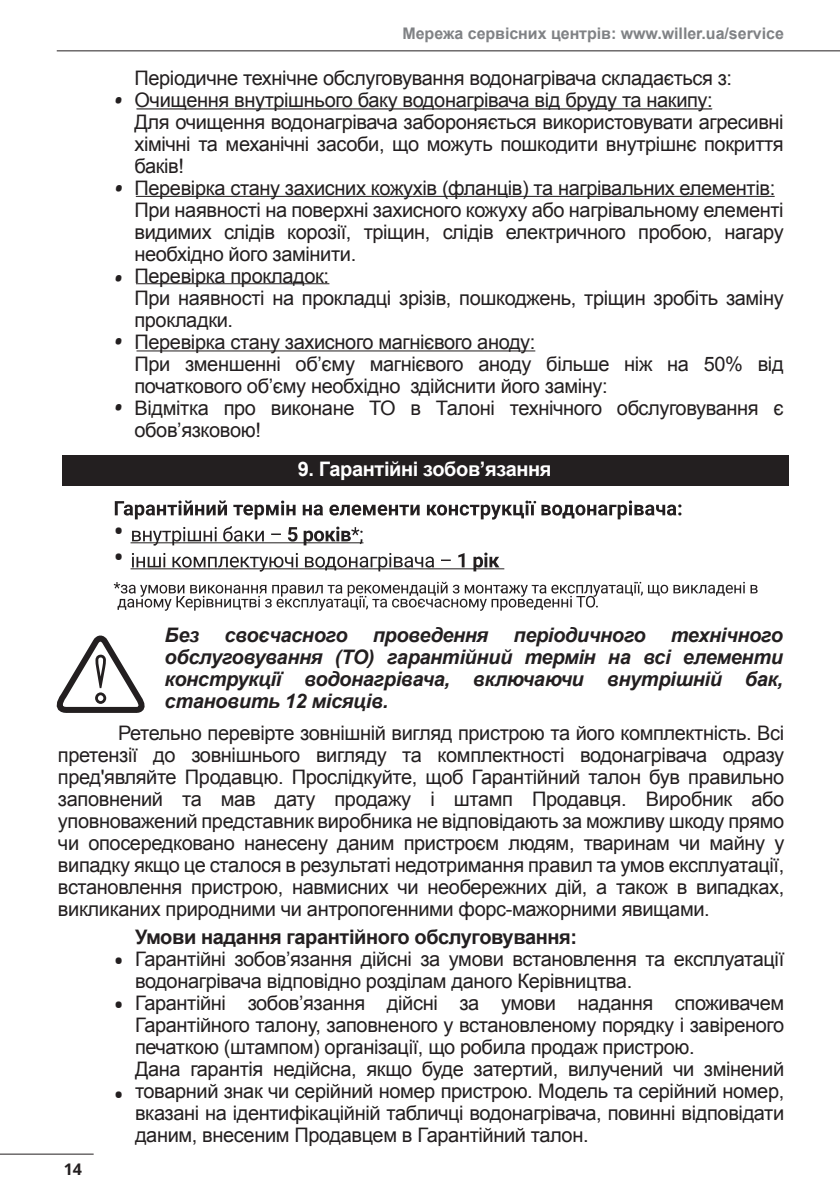
<style>
.page{position:relative;width:840px;height:1191px;background:#fff}
.page>*{position:absolute;margin:0;border:0;box-sizing:border-box;transform-origin:0 0}
.t1{font:italic 28px "Roboto";color:#231f20}
.t2{font:28px/26px "Open Sans";color:#231f20}
.t3{font:20px/22px "Arial";letter-spacing:-.02em;color:#231f20}
.t4{font:italic 700 20px/22px "Arial";letter-spacing:-.02em;color:#231f20;text-align:justify}
.t5{font:700 20px "Arial";letter-spacing:-.02em;color:#231f20}
.t6{font:700 20px "Arial";letter-spacing:-.02em;color:#fff}
.t7{font:700 16px "Arial";letter-spacing:-.005em;color:#808285}
.t8{font:700 16px "Open Sans";color:#231f20}
</style>
<div class="page">
<hr style="left:0;top:1153px;width:94px;height:1px;background:#231f20">
<hr style="left:130px;top:542px;width:233px;height:1px;background:#231f20">
<hr style="left:130px;top:568px;width:374px;height:1px;background:#231f20">
<hr style="left:136px;top:350px;width:399px;height:1px;background:#231f20">
<hr style="left:136px;top:283px;width:193px;height:1px;background:#231f20">
<hr style="left:136px;top:196px;width:638px;height:1px;background:#231f20">
<hr style="left:136px;top:108px;width:575px;height:1px;background:#231f20">
<svg style="left:115px;top:500px;width:566px;height:19px"></svg>
<svg style="left:132px;top:526px;width:149px;height:19px"></svg>
<svg style="left:288px;top:526px;width:74px;height:19px"></svg>
<svg style="left:132px;top:553px;width:318px;height:18px"></svg>
<svg style="left:458px;top:552px;width:41px;height:19px"></svg>
<svg style="left:114px;top:582px;width:643px;height:29px"></svg>
<svg style="left:56px;top:635px;width:89px;height:78px"></svg>
<hr style="left:57px;top:50px;width:782px;height:1px;background:#231f20">
<div style="left:62px;top:455px;width:725px;height:30px;background:#231f20"></div>
<h1 class="t1" style="left:113px;top:82px;width:11px">•</h1>
<h1 class="t1" style="left:114px;top:170px;width:11px">•</h1>
<h1 class="t1" style="left:113px;top:259px;width:11px">•</h1>
<h1 class="t1" style="left:113px;top:323px;width:11px">•</h1>
<h1 class="t1" style="left:113px;top:389px;width:11px">•</h1>
<p class="t7" style="left:402px;top:22px;width:382px">Мережа сервісних центрів: www.willer.ua/service</p>
<p class="t3" style="left:134px;top:67px;width:650px">Періодичне технічне обслуговування водонагрівача складається з:<br>Очищення внутрішнього баку водонагрівача від бруду та накипу:<br>Для очищення водонагрівача забороняється використовувати агресивні хімічні та механічні засоби, що можуть пошкодити внутрішнє покриття баків!<br>Перевірка стану захисних кожухів (фланців) та нагрівальних елементів:<br>При наявності на поверхні захисного кожуху або нагрівальному елементі видимих слідів корозії, тріщин, слідів електричного пробою, нагару необхідно його замінити.<br>Перевірка прокладок:<br>При наявності на прокладці зрізів, пошкоджень, тріщин зробіть заміну прокладки.<br>Перевірка стану захисного магнієвого аноду:<br>При зменшенні об’єму магнієвого аноду більше ніж на 50% від початкового об’єму необхідно здійснити його заміну:<br>Відмітка про виконане ТО в Талоні технічного обслуговування є обов’язковою!</p>
<p class="t6" style="left:297px;top:455px;width:255px">9. Гарантійні зобов’язання</p>
<h1 class="t2" style="left:113px;top:517px;width:12px">• •</h1>
<p class="t4" style="left:164px;top:625px;width:36px">Без</p>
<p class="t4" style="left:224px;top:625px;width:124px">своєчасного</p>
<p class="t4" style="left:372px;top:625px;width:117px">проведення</p>
<p class="t4" style="left:513px;top:625px;width:134px">періодичного</p>
<p class="t4" style="left:164px;top:625px;width:619px;text-indent:506px">технічного обслуговування (ТО) гарантійний термін на всі елементи конструкції водонагрівача, включаючи внутрішній бак, становить 12 місяців.</p>
<p class="t3" style="left:58px;top:722px;width:727px;text-align:justify;text-indent:60px">Ретельно перевірте зовнішній вигляд пристрою та його комплектність. Всі претензії до зовнішнього вигляду та комплектності водонагрівача одразу пред'являйте Продавцю. Прослідкуйте, щоб Гарантійний талон був правильно заповнений та мав дату продажу і штамп Продавця. Виробник або уповноважений представник виробника не відповідають за можливу шкоду прямо чи опосередковано нанесену даним пристроєм людям, тваринам чи майну у випадку якщо це сталося в результаті недотримання правил та умов експлуатації, встановлення пристрою, навмисних чи необережних дій, а також в випадках, викликаних природними чи антропогенними форс-мажорними явищами.</p>
<p class="t8" style="left:64px;top:1157px;width:20px">14</p>
<h1 class="t2" style="left:113px;top:938px;width:12px;line-height:44px">• •</h1>
<h1 class="t2" style="left:113px;top:1081px;width:12px">•</h1>
<p class="t5" style="left:135px;top:923px;width:443px">Умови надання гарантійного обслуговування:</p>
<p class="t3" style="left:135px;top:948px;width:650px">Гарантійні зобов’язання дійсні за умови встановлення та експлуатації водонагрівача відповідно розділам даного Керівництва.<br>Гарантійні зобов’язання дійсні за умови надання споживачем Гарантійного талону, заповненого у встановленому порядку і завіреного печаткою (штампом) організації, що робила продаж пристрою.<br>Дана гарантія недійсна, якщо буде затертий, вилучений чи змінений товарний знак чи серійний номер пристрою. Модель та серійний номер, вказані на ідентифікаційній табличці водонагрівача, повинні відповідати даним, внесеним Продавцем в Гарантійний талон.</p>
</div>
